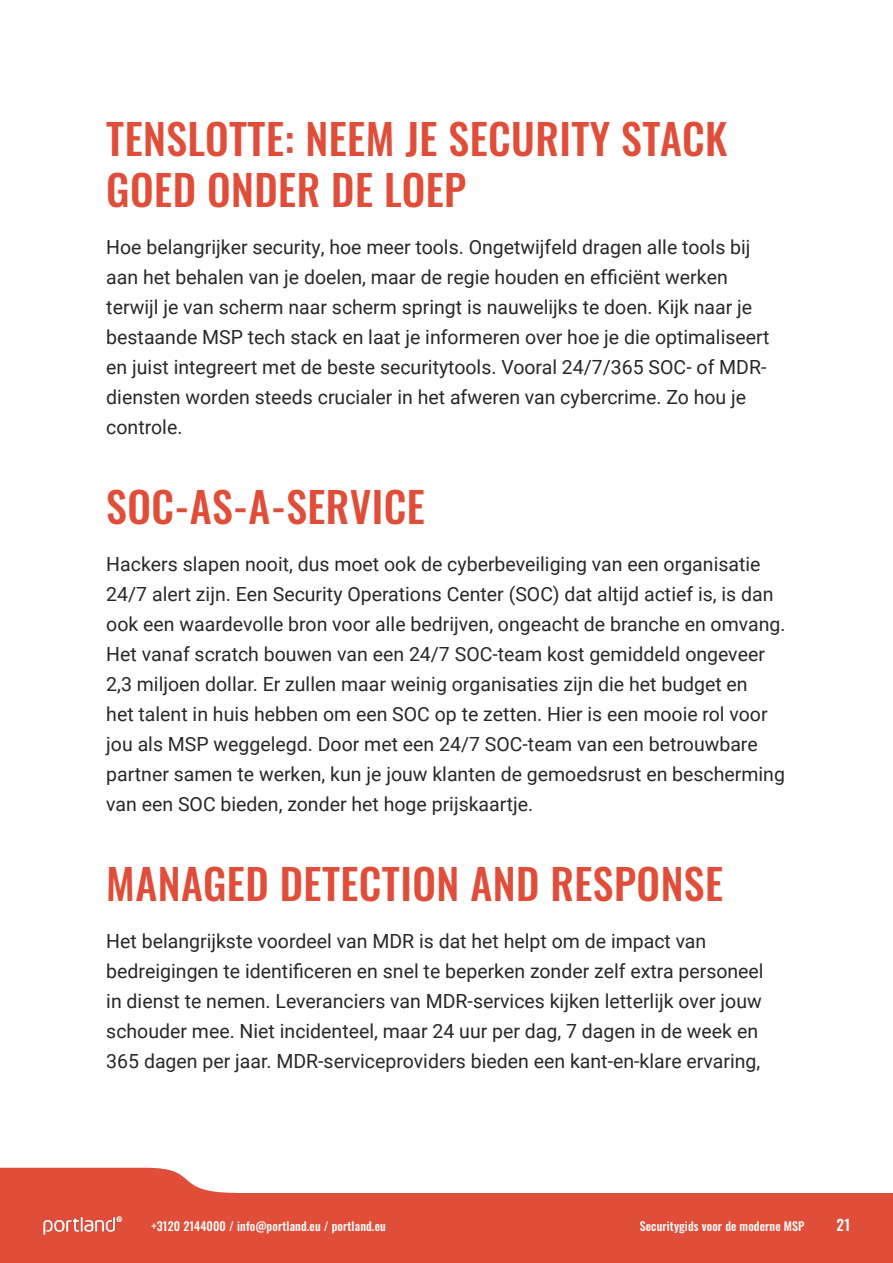
<style>
.page{position:relative;width:893px;height:1263px;background:#fff}
.page>*{position:absolute;margin:0;border:0;box-sizing:border-box;transform-origin:0 0}
.t1{font:500 42px/51px "Oswald";letter-spacing:.01em;color:#e04e39}
.t2{font:19.5px/30px "Roboto";color:#282827}
.t3{font:500 15px "Oswald";color:#fff}
.t4{font:500 12px "Oswald";letter-spacing:.01em;color:#fff}
</style>
<div class="page">
<div style="left:0;top:1193px;width:893px;height:70px;background:#e04e39"></div>
<svg style="left:0;top:1168px;width:236px;height:67px"></svg>
<img style="left:44px;top:1216px;width:77px;height:18px">
<h1 class="t1" style="left:106px;top:116px;width:623px">TENSLOTTE: NEEM JE SECURITY STACK<br>GOED ONDER DE LOEP</h1>
<p class="t2" style="left:106px;top:232px;width:665px">Hoe belangrijker security, hoe meer tools. Ongetwijfeld dragen alle tools bij aan het behalen van je doelen, maar de regie houden en efficiënt werken terwijl je van scherm naar scherm springt is nauwelijks te doen. Kijk naar je bestaande MSP tech stack en laat je informeren over hoe je die optimaliseert en juist integreert met de beste securitytools. Vooral 24/7/365 SOC- of MDR&shy;diensten worden steeds crucialer in het afweren van cybercrime. Zo hou je controle.</p>
<h1 class="t1" style="left:106px;top:484px;width:320px">SOC-AS-A-SERVICE</h1>
<p class="t2" style="left:106px;top:548px;width:681px">Hackers slapen nooit, dus moet ook de cyberbeveiliging van een organisatie 24/7 alert zijn. Een Security Operations Center (SOC) dat altijd actief is, is dan ook een waardevolle bron voor alle bedrijven, ongeacht de branche en omvang.<br>Het vanaf scratch bouwen van een 24/7 SOC-team kost gemiddeld ongeveer 2,3 miljoen dollar. Er zullen maar weinig organisaties zijn die het budget en<br>het talent in huis hebben om een SOC op te zetten. Hier is een mooie rol voor jou als MSP weggelegd. Door met een 24/7 SOC-team van een betrouwbare partner samen te werken, kun je jouw klanten de gemoedsrust en bescherming van een SOC bieden, zonder het hoge prijskaartje.</p>
<h1 class="t1" style="left:106px;top:860px;width:618px">MANAGED DETECTION AND RESPONSE</h1>
<p class="t2" style="left:106px;top:925px;width:659px">Het belangrijkste voordeel van MDR is dat het helpt om de impact van bedreigingen te identificeren en snel te beperken zonder zelf extra personeel in dienst te nemen. Leveranciers van MDR-services kijken letterlijk over jouw schouder mee. Niet incidenteel, maar 24 uur per dag, 7 dagen in de week en 365 dagen per jaar. MDR-serviceproviders bieden een kant-en-klare ervaring,</p>
<p class="t4" style="left:152px;top:1220px;width:236px">+3120 2144000 / info@portland.eu / portland.eu</p>
<p class="t4" style="left:640px;top:1220px;width:166px">Securitygids voor de moderne MSP</p>
<p class="t3" style="left:836px;top:1217px;width:16px">21</p>
</div>
